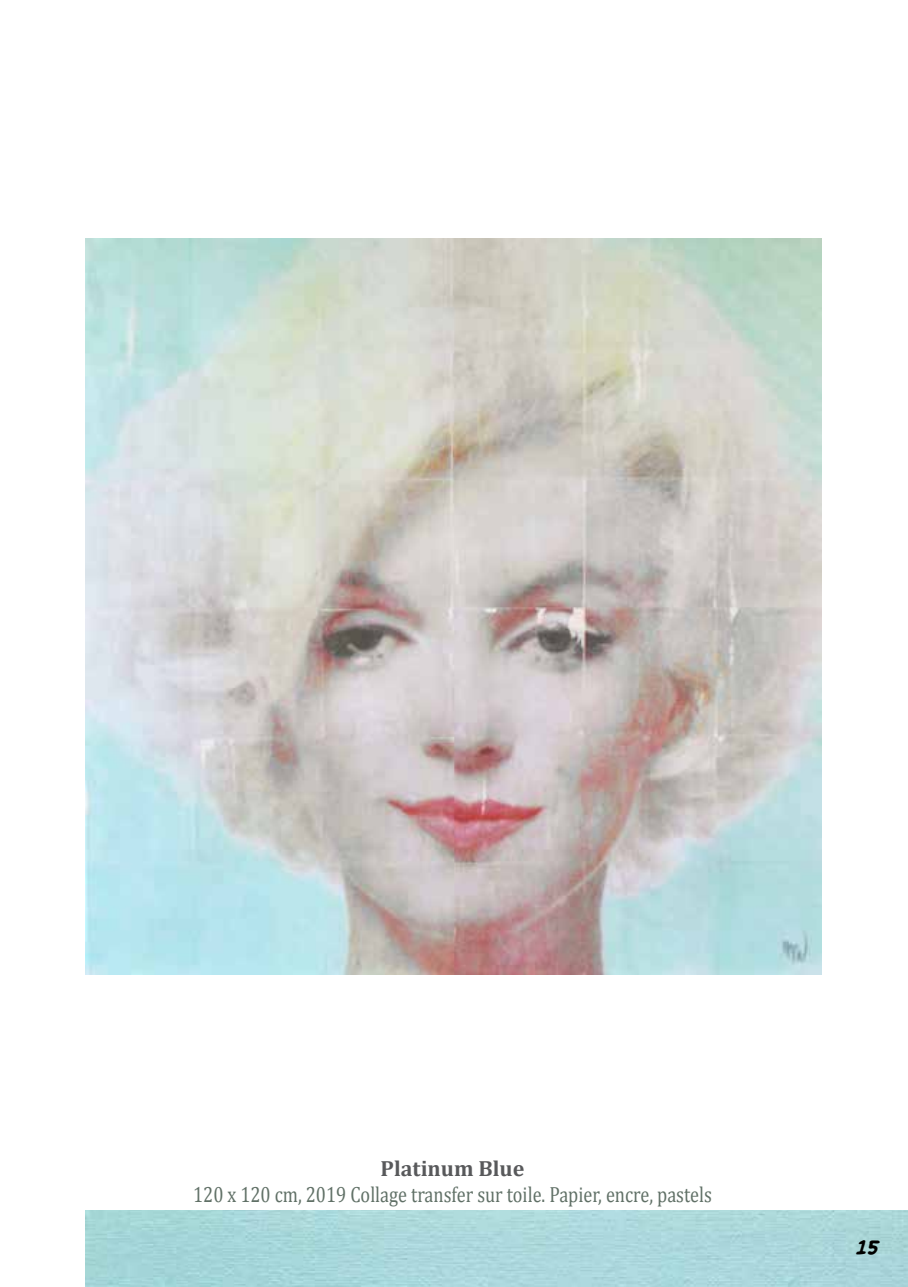
<style>
.page{position:relative;width:908px;height:1287px;background:#fff}
.page>*{position:absolute;margin:0;border:0;box-sizing:border-box;transform-origin:0 0}
.t1{font:700 24px "Digital Strip.BB";color:#000}
.t2{font:22px "Cambria";color:#607066;scale:.83 1}
.t3{font:700 22px "Cambria";color:#58595b}
</style>
<div class="page">
<img style="left:85px;top:239px;width:736px;height:735px">
<p class="t3" style="left:380px;top:1152px;width:145px">Platinum Blue</p>
<p class="t2" style="left:193px;top:1181px;width:626px">120 x 120 cm, 2019 Collage transfer sur toile. Papier, encre, pastels</p>
<p class="t1" style="left:855px;top:1237px;width:24px">15</p>
</div>
